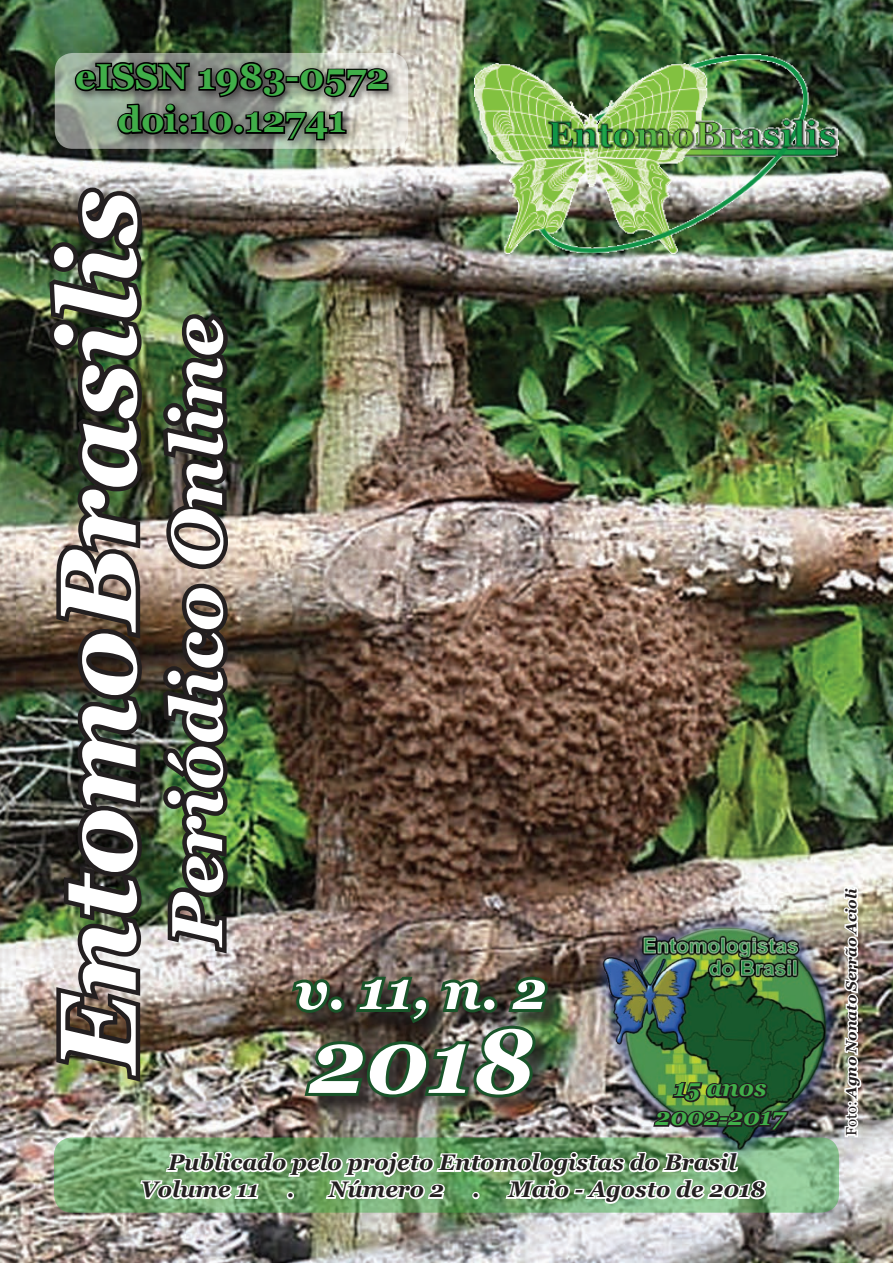
<style>
.page{position:relative;width:893px;height:1263px;background:#fff}
.page>*{position:absolute;margin:0;border:0;box-sizing:border-box;transform-origin:0 0}
.t1{font:italic 700 108px "Georgia";color:#fff}
.t2{font:italic 700 90px "Georgia";color:#fff}
.t3{font:italic 700 72px "Georgia";color:#fff}
.t4{font:italic 700 54px "Georgia";color:#fff}
.t5{font:700 36px "Georgia";color:#40ae49}
.Subtitulo_Sumario{font:italic 700 24px "Georgia";color:#40ae49}
.t6{font:italic 700 22.5px "Georgia";color:#231f20}
.t7{font:italic 700 15px "Georgia";color:#231f20}
.s1{font-weight:400;font-style:normal}
</style>
<div class="page">
<img style="left:0;top:0;width:893px;height:1263px">
<svg style="left:55px;top:53px;width:353px;height:96px;background:#9faa9d"></svg>
<div style="left:69px;top:57px;width:411px;height:123px;background:#231f20;opacity:.75"></div>
<svg style="left:73px;top:60px;width:317px;height:82px;background:#656962"></svg>
<img style="left:790px;top:902px;width:80px;height:287px">
<img style="left:790px;top:915px;width:49px;height:239px">
<img style="left:474px;top:54px;width:365px;height:199px">
<img style="left:840px;top:884px;width:24px;height:265px">
<img style="left:42px;top:180px;width:748px;height:1041px">
<p class="t5" style="left:75px;top:54px;width:315px">eISSN 1983-0572</p>
<p class="t5" style="left:118px;top:97px;width:230px">doi:10.12741</p>
<p class="t1" style="left:28px;top:1073px;width:884px;rotate:-90deg">EntomoBrasilis</p>
<p class="t3" style="left:150px;top:946px;width:630px;rotate:-90deg">Periódico Online</p>
<p class="t4" style="left:295px;top:955px;width:253px">v. 11, n. 2</p>
<p class="t2" style="left:309px;top:1003px;width:226px">2018</p>
<p class="Subtitulo_Sumario" style="left:674px;top:1072px;width:94px">15 anos</p>
<p class="Subtitulo_Sumario" style="left:655px;top:1101px;width:131px">2002-2017</p>
<p class="t6" style="left:168px;top:1148px;width:570px">Publicado pelo projeto Entomologistas do Brasil</p>
<p class="t6" style="left:141px;top:1175px;width:119px">Volume 11</p>
<p class="t6" style="left:329px;top:1175px;width:117px">Número 2</p>
<p class="t6" style="left:509px;top:1175px;width:258px">Maio - Agosto de 2018</p>
<p class="t6" style="left:287px;top:1175px;width:9px">.</p>
<p class="t6" style="left:473px;top:1175px;width:9px">.</p>
<p class="t7" style="left:841px;top:1136px;width:249px;rotate:-90deg"><span class="s1">Foto:</span> Agno Nonato Serrão Acioli</p>
</div>
